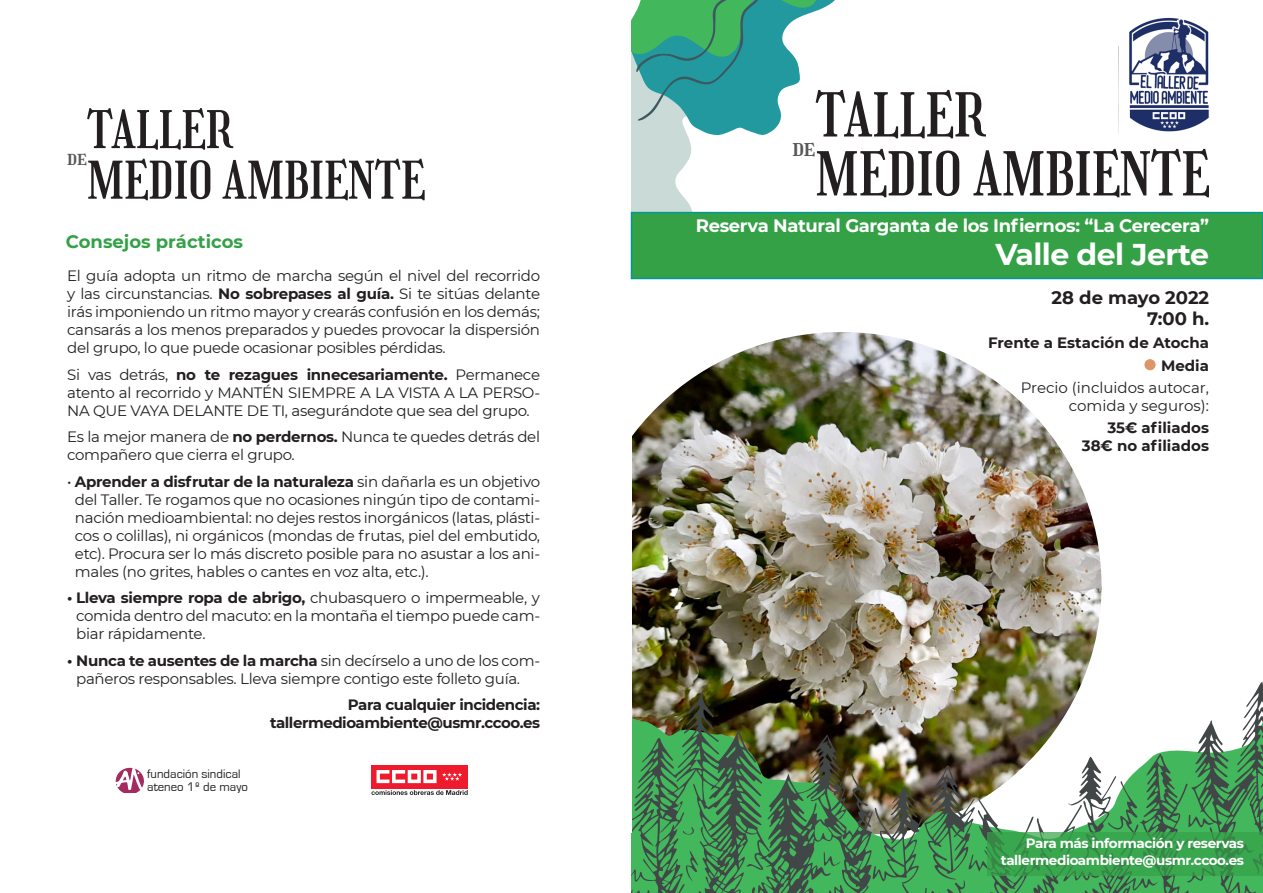
<style>
.page{position:relative;width:1263px;height:893px;background:#fff}
.page>*{position:absolute;margin:0;border:0;box-sizing:border-box;transform-origin:0 0}
.t1{font:59.1px "Girassol";color:#231f20}
.t2{font:50.7px "Girassol";color:#231f20}
.t3{font:700 30px "Montserrat";letter-spacing:-.02em;color:#fff}
.t4{font:24px "Girassol";color:#57585a}
.t5{font:20.55px "Girassol";color:#57585a}
.t6{font:700 18px "Montserrat";letter-spacing:-.02em;color:#fff}
.t7{font:700 18px "Montserrat";color:#231f20}
.t8{font:700 18px "Montserrat";color:#34a147}
.t9{font:15px/18px "Montserrat";letter-spacing:-.02em;color:#231f20;text-align:justify}
.t10{font:700 15px "Montserrat";letter-spacing:-.03em;color:#231f20}
.t11{font:700 15px/18px "Montserrat";color:#231f20;text-align:right}
.t12{font:15px/18px "Montserrat";color:#231f20;text-align:right}
.t13{font:700 13.5px "Montserrat";letter-spacing:-.03em;color:#fff}
.t14{font:12.75px/12.8px "Eurostile";color:#231f20}
.s1{font-weight:700}
</style>
<div class="page">
<img style="left:632px;top:332px;width:469px;height:352px">
<svg style="left:631px;top:0;width:213px;height:212px"></svg>
<img style="left:632px;top:684px;width:325px;height:81px">
<svg style="left:957px;top:682px;width:306px;height:211px"></svg>
<img style="left:631px;top:691px;width:242px;height:202px">
<img style="left:871px;top:765px;width:104px;height:128px">
<svg style="left:1063px;top:875px;width:36px;height:6px"></svg>
<svg style="left:824px;top:852px;width:16px;height:14px"></svg>
<svg style="left:686px;top:851px;width:12px;height:30px"></svg>
<svg style="left:683px;top:827px;width:11px;height:7px"></svg>
<div style="left:631px;top:213px;width:632px;height:65px;background:#34a147"></div>
<div style="left:631px;top:212px;width:632px;height:67px;border:2px solid #099"></div>
<svg style="left:987px;top:832px;width:276px;height:43px;background:#389f4c"></svg>
<img style="left:1118px;top:17px;width:91px;height:117px">
<svg style="left:371px;top:790px;width:97px;height:5px"></svg>
<div style="left:371px;top:765px;width:97px;height:23px;background:#ee1b2c"></div>
<svg style="left:376px;top:770px;width:60px;height:13px"></svg>
<svg style="left:442px;top:772px;width:20px;height:9px"></svg>
<svg style="left:115px;top:768px;width:29px;height:24px"></svg>
<div style="left:1144px;top:359px;width:12px;height:12px;background:#dd966a;border-radius:50%"></div>
<div style="left:1143px;top:358px;width:13px;height:13px;border:1px solid #fff;border-radius:50%"></div>
<p class="t2" style="left:87px;top:94px;width:148px">TALLER</p>
<p class="t5" style="left:67px;top:143px;width:21px">de</p>
<p class="t2" style="left:87px;top:144px;width:340px">MEDIO AMBIENTE</p>
<p class="t8" style="left:66px;top:229px;width:179px">Consejos prácticos</p>
<p class="t9" style="left:67px;top:266px;width:474px">El guía adopta un ritmo de marcha según el nivel del recorrido y las circunstancias. <span class="s1">No sobrepases al guía.</span> Si te sitúas delante irás imponiendo un ritmo mayor y crearás confusión en los demás; cansarás a los menos preparados y puedes provocar la dispersión del grupo, lo que puede ocasionar posibles pérdidas.</p>
<p class="t9" style="left:67px;top:365px;width:474px">Si vas detrás, <span class="s1">no te rezagues innecesariamente.</span> Permanece atento al recorrido y MANTÉN SIEMPRE A LA VISTA A LA PERSO-NA QUE VAYA DELANTE DE TI, asegurándote que sea del grupo.</p>
<p class="t9" style="left:67px;top:427px;width:474px">Es la mejor manera de <span class="s1">no perdernos.</span> Nunca te quedes detrás del compañero que cierra el grupo.</p>
<p class="t9" style="left:75px;top:472px;width:467px;text-indent:-8px">• <span class="s1">Aprender a disfrutar de la naturaleza</span> sin dañarla es un objetivo del Taller. Te rogamos que no ocasiones ningún tipo de contami&shy;nación medioambiental: no dejes restos inorgánicos (latas, plásti&shy;cos o colillas), ni orgánicos (mondas de frutas, piel del embutido, etc). Procura ser lo más discreto posible para no asustar a los ani&shy;males (no grites, hables o cantes en voz alta, etc.).</p>
<p class="t9" style="left:76px;top:588px;width:465px;text-indent:-9px"><span class="s1">• Lleva siempre ropa de abrigo,</span> chubasquero o impermeable, y comida dentro del macuto: en la montaña el tiempo puede cam&shy;biar rápidamente.</p>
<p class="t9" style="left:76px;top:651px;width:465px;text-indent:-9px"><span class="s1">• Nunca te ausentes de la marcha</span> sin decírselo a uno de los com&shy;pañeros responsables. Lleva siempre contigo este folleto guía.</p>
<p class="t10" style="left:348px;top:694px;width:194px">Para cualquier incidencia:</p>
<p class="t10" style="left:270px;top:712px;width:272px">tallermedioambiente@usmr.ccoo.es</p>
<p class="t14" style="left:147px;top:768px;width:102px">fundación sindical ateneo 1º de mayo</p>
<p class="t1" style="left:815px;top:73px;width:172px">TALLER</p>
<p class="t4" style="left:792px;top:130px;width:24px">de</p>
<p class="t1" style="left:815px;top:132px;width:396px">MEDIO AMBIENTE</p>
<p class="t6" style="left:696px;top:213px;width:515px">Reserva Natural Garganta de los Infiernos: “La Cerecera”</p>
<p class="t3" style="left:995px;top:233px;width:215px">Valle del Jerte</p>
<p class="t7" style="left:1051px;top:284px;width:159px">28 de mayo 2022</p>
<p class="t7" style="left:1147px;top:306px;width:64px">7:00 h.</p>
<p class="t11" style="left:988px;top:333px;width:222px">Frente a Estación de Atocha</p>
<p class="t10" style="left:1161px;top:355px;width:49px">Media</p>
<p class="t12" style="left:1021px;top:378px;width:190px">Precio (incluidos autocar, comida y seguros):</p>
<p class="t11" style="left:1082px;top:418px;width:129px">35€ afiliados<br>38€ no afiliados</p>
<p class="t13" style="left:1026px;top:834px;width:220px">Para más información y reservas</p>
<p class="t13" style="left:1001px;top:850px;width:245px">tallermedioambiente@usmr.ccoo.es</p>
</div>
